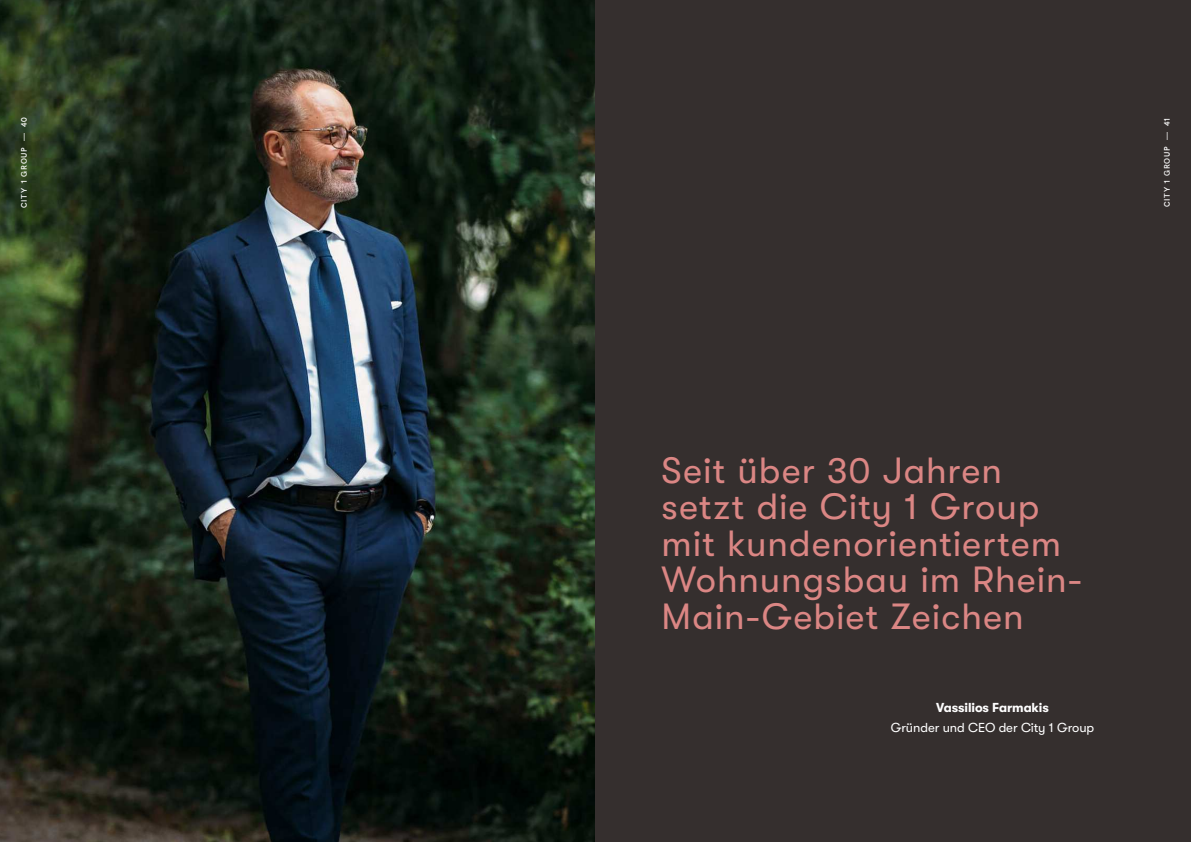
<style>
.page{position:relative;width:1191px;height:842px;background:#fff}
.page>*{position:absolute;margin:0;border:0;box-sizing:border-box;transform-origin:0 0}
.t1{font:36.4px/36.4px "GT Walsheim";letter-spacing:.025em;color:#db8684}
.t2{font:13px "GT Walsheim";letter-spacing:-.005em;color:#fff}
.t3{font:700 13px "GT Walsheim";letter-spacing:-.01em;color:#fff}
.t4{font:600 8px "Acari Sans";letter-spacing:.085em;color:#fff}
</style>
<div class="page">
<img style="left:0;top:0;width:595px;height:842px">
<div style="left:595px;top:0;width:596px;height:842px;background:#352f2e"></div>
<p class="t4" style="left:21px;top:208px;width:92px;rotate:-90deg">CITY 1 GROUP — 40</p>
<p class="t4" style="left:1164px;top:207px;width:92px;rotate:-90deg">CITY 1 GROUP — 41</p>
<p class="t1" style="left:661px;top:453px;width:422px">Seit über 30 Jahren setzt die City 1 Group mit kundenorientiertem<br>Wohnungsbau im Rhein-<br>Main-Gebiet Zeichen</p>
<p class="t3" style="left:936px;top:699px;width:114px">Vassilios Farmakis</p>
<p class="t2" style="left:890px;top:720px;width:205px">Gründer und CEO der City 1 Group</p>
</div>
